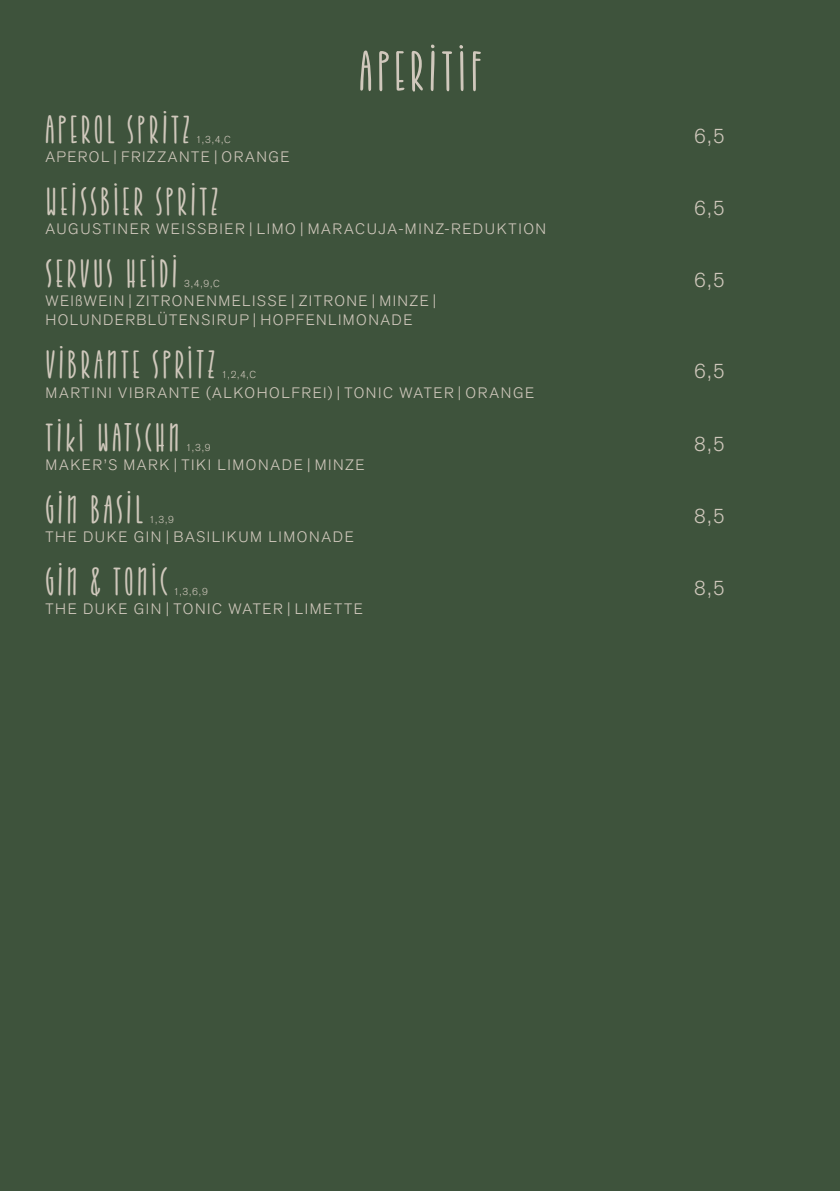
<style>
.page{position:relative;width:840px;height:1191px;background:#fff}
.page>*{position:absolute;margin:0;border:0;box-sizing:border-box;transform-origin:0 0}
.HL_30_31{font:60px "Jabana";letter-spacing:.08em;color:#d0c8bc}
.Getränke_22_26_5{font:42px "Jabana";letter-spacing:.08em;color:#d0c8bc}
.Getränke_22_26_5-2{font:300 20px "Akzidenz Grotesk BE";color:#d0c8bc}
.t1{font:300 15px/19px "Akzidenz Grotesk BE";letter-spacing:.105em;color:#d0c8bc}
.Getränke_22_26_5-3{font:300 10px "Akzidenz Grotesk BE";color:#d0c8bc}
</style>
<div class="page">
<div style="left:0;top:0;width:839px;height:1191px;background:#3e533c"></div>
<p class="HL_30_31" style="left:359px;top:35px;width:123px">APERITIF</p>
<p class="Getränke_22_26_5" style="left:45px;top:104px;width:145px">APEROL SPRITZ</p>
<p class="Getränke_22_26_5-3" style="left:196px;top:134px;width:36px">1,3,4,C</p>
<p class="Getränke_22_26_5-2" style="left:693px;top:125px;width:32px">6,5</p>
<p class="t1" style="left:45px;top:148px;width:245px">APEROL | FRIZZANTE | ORANGE</p>
<p class="Getränke_22_26_5" style="left:45px;top:176px;width:174px">WEISSBIER SPRITZ</p>
<p class="Getränke_22_26_5-2" style="left:693px;top:197px;width:32px">6,5</p>
<p class="t1" style="left:45px;top:220px;width:502px">AUGUSTINER WEISSBIER | LIMO | MARACUJA-MINZ-REDUKTION</p>
<p class="Getränke_22_26_5" style="left:45px;top:248px;width:134px">SERVUS HEIDI</p>
<p class="Getränke_22_26_5-3" style="left:184px;top:278px;width:37px">3,4,9,C</p>
<p class="Getränke_22_26_5-2" style="left:693px;top:269px;width:32px">6,5</p>
<p class="t1" style="left:45px;top:292px;width:392px">WEIßWEIN | ZITRONENMELISSE | ZITRONE | MINZE |<br>HOLUNDERBLÜTENSIRUP | HOPFENLIMONADE</p>
<p class="Getränke_22_26_5" style="left:45px;top:339px;width:170px">VIBRANTE SPRITZ</p>
<p class="Getränke_22_26_5-3" style="left:221px;top:369px;width:36px">1,2,4,C</p>
<p class="Getränke_22_26_5-2" style="left:693px;top:360px;width:32px">6,5</p>
<p class="t1" style="left:45px;top:383px;width:490px">MARTINI VIBRANTE (ALKOHOLFREI) | TONIC WATER | ORANGE</p>
<p class="Getränke_22_26_5" style="left:45px;top:411px;width:135px">TIKI WATSCHN</p>
<p class="Getränke_22_26_5-3" style="left:186px;top:441px;width:26px">1,3,9</p>
<p class="Getränke_22_26_5-2" style="left:693px;top:432px;width:32px">8,5</p>
<p class="t1" style="left:45px;top:455px;width:320px">MAKER’S MARK | TIKI LIMONADE | MINZE</p>
<p class="Getränke_22_26_5" style="left:45px;top:483px;width:99px">GIN BASIL</p>
<p class="Getränke_22_26_5-3" style="left:149px;top:513px;width:26px">1,3,9</p>
<p class="Getränke_22_26_5-2" style="left:693px;top:504px;width:32px">8,5</p>
<p class="t1" style="left:45px;top:527px;width:309px">THE DUKE GIN | BASILIKUM LIMONADE</p>
<p class="Getränke_22_26_5" style="left:45px;top:555px;width:123px">GIN &amp; TONIC</p>
<p class="Getränke_22_26_5-3" style="left:173px;top:585px;width:36px">1,3,6,9</p>
<p class="Getränke_22_26_5-2" style="left:693px;top:576px;width:32px">8,5</p>
<p class="t1" style="left:45px;top:599px;width:319px">THE DUKE GIN | TONIC WATER | LIMETTE</p>
</div>
